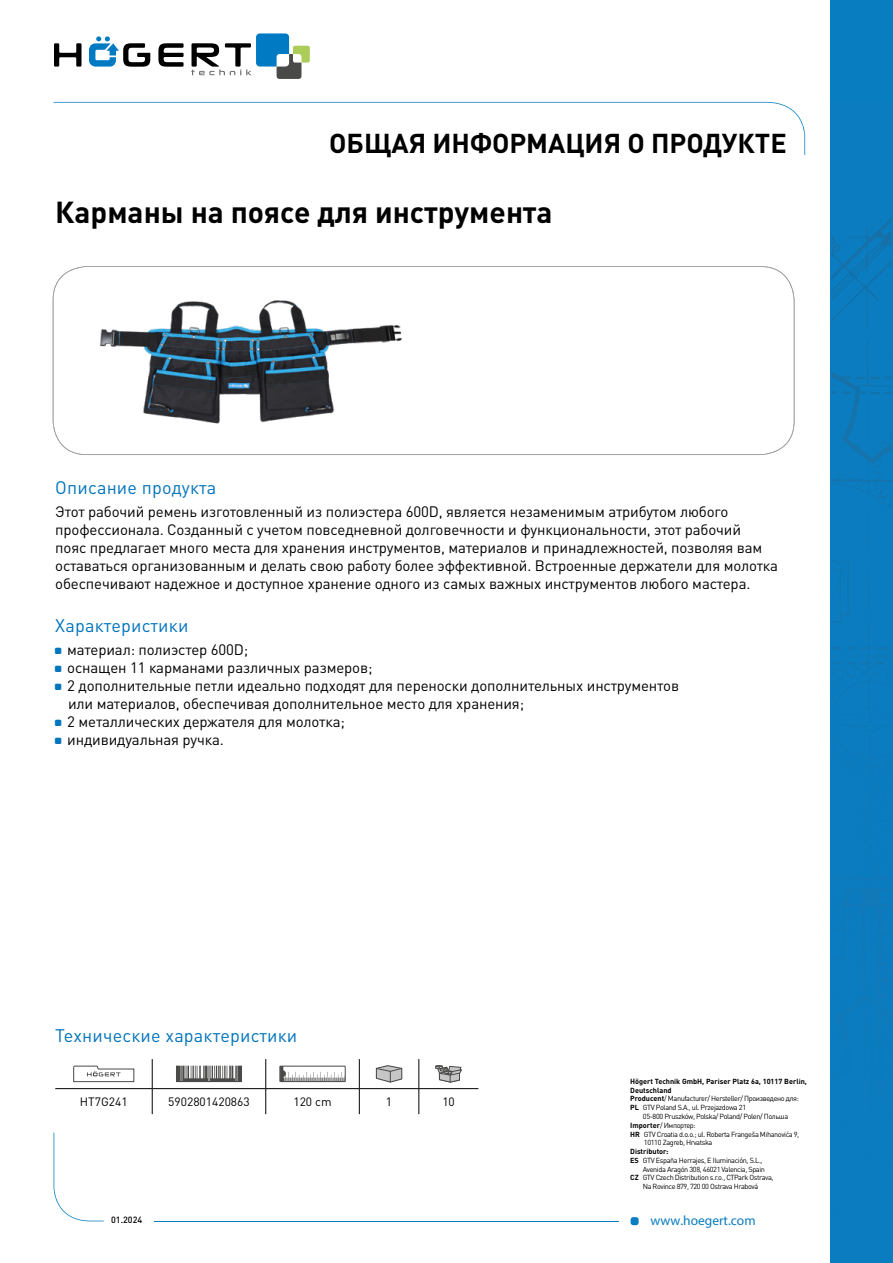
<style>
.page{position:relative;width:893px;height:1263px;background:#fff}
.page>*{position:absolute;margin:0;border:0;box-sizing:border-box;transform-origin:0 0}
.t1{font:700 30px "DIN Pro";color:#000}
.t2{font:700 27px "DIN Pro";color:#000}
.t3{font:18px "DIN Pro";letter-spacing:.01em;color:#0074bc}
.t4{font:15px/18px "DIN Pro";letter-spacing:-.01em;color:#000}
.t5{font:13.5px "Myriad Pro";color:#087dbf}
.t6{font:12px "DIN Pro";color:#000}
.t7{font:500 9px "DIN Pro";color:#000}
.t8{font:7.35px "DIN Pro";letter-spacing:-.05em;color:#000}
.t9{font:700 7.35px "DIN Pro";color:#000}
.s1{font-weight:700}
</style>
<div class="page">
<div style="left:631px;top:1217px;width:8px;height:8px;background:#087dbf;border-radius:3px"></div>
<svg style="left:54px;top:102px;width:751px;height:53px"></svg>
<svg style="left:54px;top:1132px;width:50px;height:89px"></svg>
<hr style="left:154px;top:1220px;width:465px;height:1px;background:#087dbf">
<div style="left:830px;top:0;width:63px;height:1263px;background:#087dbf"></div>
<img style="left:831px;top:273px;width:50px;height:56px">
<img style="left:867px;top:222px;width:24px;height:43px">
<img style="left:831px;top:222px;width:56px;height:42px">
<svg style="left:831px;top:341px;width:60px;height:565px"></svg>
<img style="left:863px;top:906px;width:28px;height:76px">
<img style="left:831px;top:877px;width:60px;height:2px">
<img style="left:848px;top:647px;width:43px;height:3px">
<svg style="left:53px;top:266px;width:741px;height:189px"></svg>
<svg style="left:54px;top:43px;width:27px;height:24px"></svg>
<svg style="left:158px;top:43px;width:26px;height:24px"></svg>
<svg style="left:89px;top:36px;width:61px;height:31px"></svg>
<svg style="left:191px;top:33px;width:119px;height:46px"></svg>
<img style="left:86px;top:287px;width:330px;height:154px">
<hr style="left:55px;top:1088px;width:97px;height:1px;background:#000">
<hr style="left:152px;top:1088px;width:114px;height:1px;background:#000">
<hr style="left:266px;top:1088px;width:93px;height:1px;background:#000">
<hr style="left:359px;top:1088px;width:60px;height:1px;background:#000">
<hr style="left:419px;top:1088px;width:59px;height:1px;background:#000">
<svg style="left:152px;top:1059px;width:1px;height:55px"></svg>
<svg style="left:265px;top:1059px;width:1px;height:55px"></svg>
<svg style="left:359px;top:1059px;width:1px;height:55px"></svg>
<svg style="left:419px;top:1059px;width:1px;height:55px"></svg>
<svg style="left:73px;top:1066px;width:61px;height:16px"></svg>
<svg style="left:176px;top:1066px;width:66px;height:16px"></svg>
<svg style="left:281px;top:1068px;width:63px;height:12px"></svg>
<div style="left:279px;top:1066px;width:67px;height:16px;border:1px solid #4a4a49"></div>
<svg style="left:376px;top:1065px;width:26px;height:18px"></svg>
<svg style="left:435px;top:1065px;width:27px;height:17px"></svg>
<h2 class="t2" style="left:329px;top:121px;width:459px">ОБЩАЯ ИНФОРМАЦИЯ О ПРОДУКТЕ</h2>
<h1 class="t1" style="left:55px;top:187px;width:499px">Карманы на поясе для инструмента</h1>
<p class="t3" style="left:55px;top:475px;width:163px">Описание продукта</p>
<p class="t4" style="left:55px;top:501px;width:724px">Этот рабочий ремень изготовленный из полиэстера 600D, является незаменимым атрибутом любого профессионала. Созданный с учетом повседневной долговечности и функциональности, этот рабочий<br>пояс предлагает много места для хранения инструментов, материалов и принадлежностей, позволяя вам оставаться организованным и делать свою работу более эффективной. Встроенные держатели для молотка обеспечивают надежное и доступное хранение одного из самых важных инструментов любого мастера.</p>
<p class="t3" style="left:55px;top:613px;width:135px">Характеристики</p>
<p class="t4" style="left:67px;top:639px;width:613px">материал: полиэстер 600D;<br>оснащен 11 карманами различных размеров;<br>2 дополнительные петли идеально подходят для переноски дополнительных инструментов или материалов, обеспечивая дополнительное место для хранения;<br>2 металлических держателя для молотка;<br>индивидуальная ручка.</p>
<p class="t3" style="left:55px;top:1023px;width:244px">Технические характеристики</p>
<p class="t6" style="left:80px;top:1093px;width:49px">HT7G241</p>
<p class="t6" style="left:168px;top:1093px;width:83px">5902801420863</p>
<p class="t6" style="left:293px;top:1093px;width:40px">120 cm</p>
<p class="t6" style="left:386px;top:1093px;width:8px">1</p>
<p class="t6" style="left:442px;top:1093px;width:14px">10</p>
<p class="t7" style="left:111px;top:1213px;width:33px">01.2024</p>
<p class="t9" style="left:630px;top:1075px;width:178px">Högert Technik GmbH, Pariser Platz 6a, 10117 Berlin,</p>
<p class="t9" style="left:630px;top:1084px;width:43px">Deutschland</p>
<p class="t8" style="left:630px;top:1094px;width:170px"><span class="s1">Producent</span>/ Manufacturer/ Hersteller/ Произведено для:</p>
<p class="t8" style="left:630px;top:1102px;width:117px"><span class="s1">PL</span> GTV Poland S.A., ul. Przejazdowa 21</p>
<p class="t8" style="left:643px;top:1111px;width:147px">05-800 Pruszków, Polska/ Poland/ Polen/ Польша</p>
<p class="t8" style="left:630px;top:1120px;width:67px"><span class="s1">Importer</span>/ Импортер:</p>
<p class="t8" style="left:630px;top:1129px;width:171px"><span class="s1">HR</span> GTV Croatia d.o.o.; ul. Roberta Frangeša Mihanovića 9,</p>
<p class="t8" style="left:644px;top:1138px;width:70px">10110 Zagreb, Hrvatska</p>
<p class="t9" style="left:630px;top:1145px;width:40px">Distributor:</p>
<p class="t8" style="left:630px;top:1155px;width:134px"><span class="s1">ES</span> GTV España Herrajes, E Iluminación, S.L.,</p>
<p class="t8" style="left:643px;top:1164px;width:124px">Avenida Aragón 308, 46021 Valencia, Spain</p>
<p class="t8" style="left:630px;top:1173px;width:145px"><span class="s1">CZ</span> GTV Czech Distribution s.r.o., CTPark Ostrava,</p>
<p class="t8" style="left:643px;top:1181px;width:117px">Na Rovince 879, 720 00 Ostrava Hrabová</p>
<p class="t5" style="left:651px;top:1212px;width:107px">www.hoegert.com</p>
</div>
